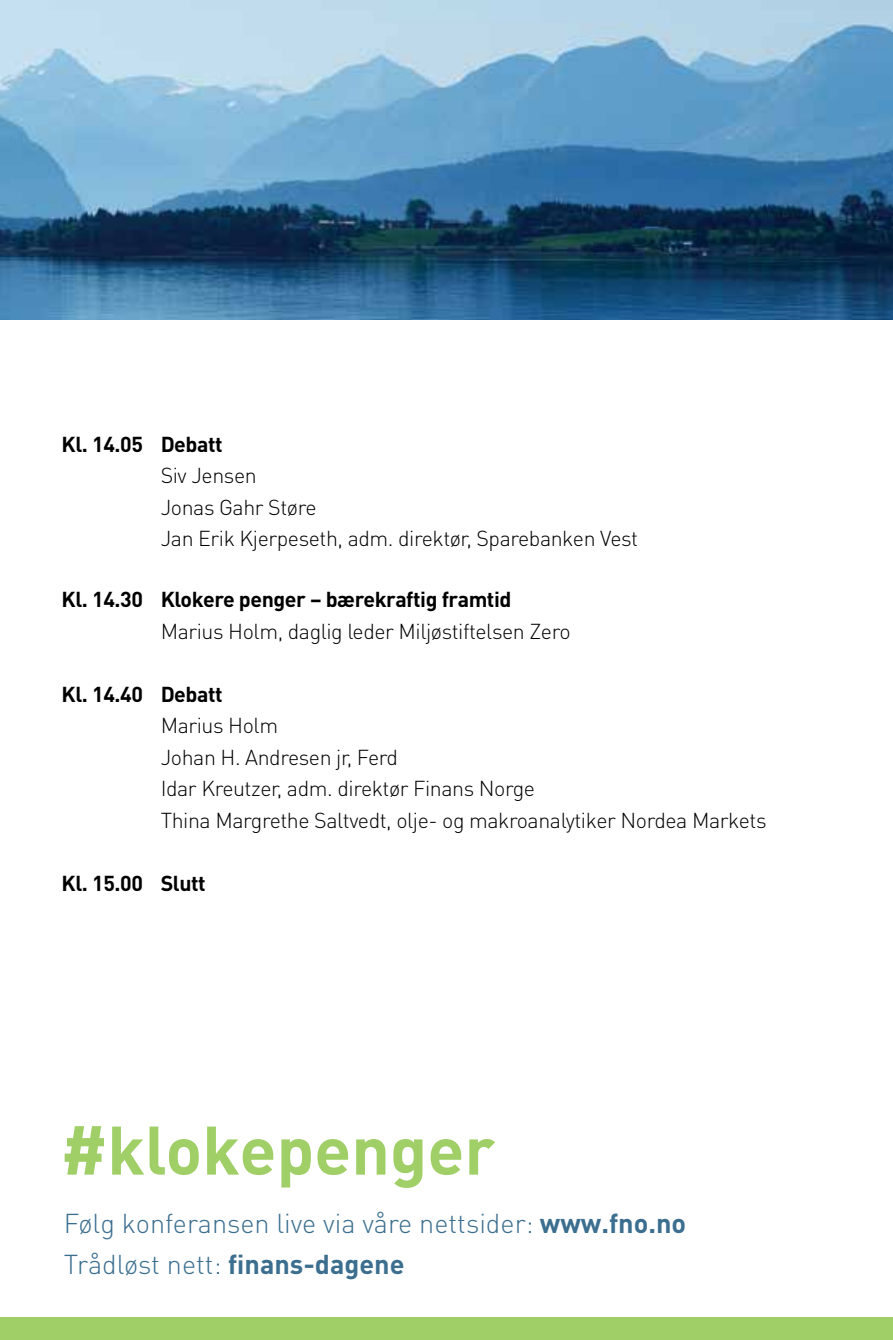
<style>
.page{position:relative;width:893px;height:1340px;background:#fff}
.page>*{position:absolute;margin:0;border:0;box-sizing:border-box;transform-origin:0 0}
.t1{font:700 67.5px "DINOT";color:#a0cf67}
.t2{font:300 27px/40.5px "DINOT";color:#3b6e8f}
.t3{font:300 21.38px/31.5px "DINOT";letter-spacing:-.02em;color:#000}
.t4{font:700 21.38px "DINOT";letter-spacing:-.02em;color:#000}
.s1{font-weight:700}
</style>
<div class="page">
<img style="left:0;top:0;width:893px;height:319px">
<div style="left:0;top:1317px;width:893px;height:22px;background:#a0cf67"></div>
<p class="t4" style="left:62px;top:429px;width:163px">Kl. 14.05 Debatt</p>
<p class="t3" style="left:62px;top:459px;width:57px">S</p>
<p class="t3" style="left:161px;top:459px;width:479px;text-indent:12px">iv Jensen<br>Jonas Gahr Støre<br>Jan Erik Kjerpeseth, adm. direktør, Sparebanken Vest</p>
<p class="t4" style="left:62px;top:585px;width:451px">Kl. 14.30 Klokere penger – bærekraftig framtid</p>
<p class="t3" style="left:62px;top:614px;width:59px">M</p>
<p class="t3" style="left:178px;top:614px;width:394px">arius Holm, daglig leder M iljøstiftelsen Zero</p>
<p class="t4" style="left:62px;top:679px;width:163px">Kl. 14.40 Debatt</p>
<p class="t3" style="left:62px;top:709px;width:59px">M</p>
<p class="t3" style="left:161px;top:709px;width:607px;text-indent:17px">arius Holm<br>Johan H. Andresen jr, Ferd<br>Idar Kreutzer, adm. direktør Finans Norge<br>Thina Margrethe Saltvedt, olje- og makroanalytiker Nordea Markets</p>
<p class="t4" style="left:62px;top:868px;width:146px">Kl. 15.00 Slutt</p>
<h1 class="t1" style="left:61px;top:1104px;width:436px">#klokepenger</h1>
<p class="t2" style="left:64px;top:1201px;width:624px">Følg konferansen live via våre nettsider: <span class="s1">www.fno.no<br></span>Trådløst nett: <span class="s1">finans-dagene</span></p>
</div>
